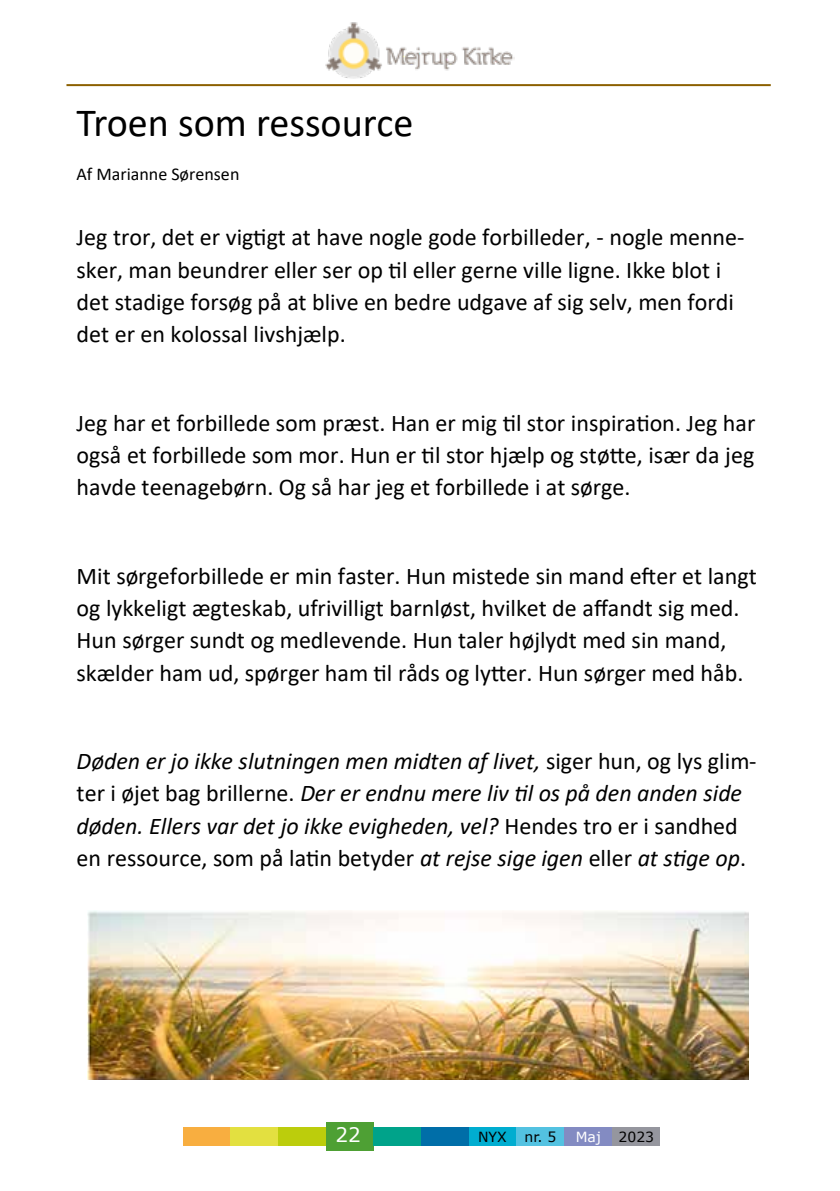
<style>
.page{position:relative;width:840px;height:1191px;background:#fff}
.page>*{position:absolute;margin:0;border:0;box-sizing:border-box;transform-origin:0 0}
.t1{font:40px "Calibri";color:#000}
.t2{font:24px/32.2px "Calibri";color:#000}
.t3{font:italic 24px/32.2px "Calibri";color:#000}
.t4{font:20px "Verdana";color:#fff}
.t5{font:18px "Calibri";color:#000}
.t6{font:14px "Verdana";color:#000}
.t7{font:14px "Verdana";color:#fff}
.s1{font-style:normal}
</style>
<div class="page">
<img style="left:325px;top:22px;width:189px;height:57px">
<hr style="left:66px;top:84px;width:704px;height:2px;background:#8c6000">
<img style="left:87px;top:910px;width:661px;height:169px">
<div style="left:183px;top:1127px;width:47px;height:18px;background:#f8ae40"></div>
<div style="left:230px;top:1127px;width:48px;height:18px;background:#e3e040"></div>
<div style="left:278px;top:1127px;width:47px;height:18px;background:#bccd0c"></div>
<div style="left:325px;top:1122px;width:48px;height:29px;background:#4ea034"></div>
<div style="left:373px;top:1127px;width:48px;height:18px;background:#00a38a"></div>
<div style="left:421px;top:1127px;width:47px;height:18px;background:#006ea8"></div>
<div style="left:468px;top:1127px;width:48px;height:18px;background:#00add0"></div>
<div style="left:516px;top:1127px;width:48px;height:18px;background:#53c2e1"></div>
<div style="left:564px;top:1127px;width:47px;height:18px;background:#838bc2"></div>
<div style="left:611px;top:1127px;width:48px;height:18px;background:#95969e"></div>
<h1 class="t1" style="left:76px;top:95px;width:338px">Troen som ressource</h1>
<p class="t5" style="left:76px;top:162px;width:164px">Af Marianne Sørensen</p>
<p class="t2" style="left:76px;top:221px;width:669px">Jeg tror, det er vigtigt at have nogle gode forbilleder, - nogle menne&shy;sker, man beundrer eller ser op til eller gerne ville ligne. Ikke blot i det stadige forsøg på at blive en bedre udgave af sig selv, men fordi det er en kolossal livshjælp.</p>
<p class="t2" style="left:76px;top:406px;width:680px;text-align:justify">Jeg har et forbillede som præst. Han er mig til stor inspiration. Jeg har også et forbillede som mor. Hun er til stor hjælp og støtte, især da jeg havde teenagebørn. Og så har jeg et forbillede i at sørge.</p>
<p class="t2" style="left:76px;top:559px;width:681px">Mit sørgeforbillede er min faster. Hun mistede sin mand efter et langt og lykkeligt ægteskab, ufrivilligt barnløst, hvilket de affandt sig med.<br>Hun sørger sundt og medlevende. Hun taler højlydt med sin mand, skælder ham ud, spørger ham til råds og lytter. Hun sørger med håb.</p>
<p class="t3" style="left:76px;top:744px;width:681px">Døden er jo ikke slutningen men midten af livet, <span class="s1">siger hun, og lys glim&shy;ter i øjet bag brillerne.</span> Der er endnu mere liv til os på den anden side døden. Ellers var det jo ikke evigheden, vel? <span class="s1">Hendes tro er i sandhed en ressource, som på latin betyder</span> at rejse sige igen <span class="s1">eller</span> at stige op<span class="s1">.</span></p>
<p class="t4" style="left:335px;top:1122px;width:27px">22</p>
<p class="t6" style="left:477px;top:1127px;width:30px">NYX</p>
<p class="t6" style="left:524px;top:1127px;width:33px">nr. 5</p>
<p class="t7" style="left:575px;top:1127px;width:27px">Maj</p>
<p class="t6" style="left:618px;top:1127px;width:37px">2023</p>
</div>
